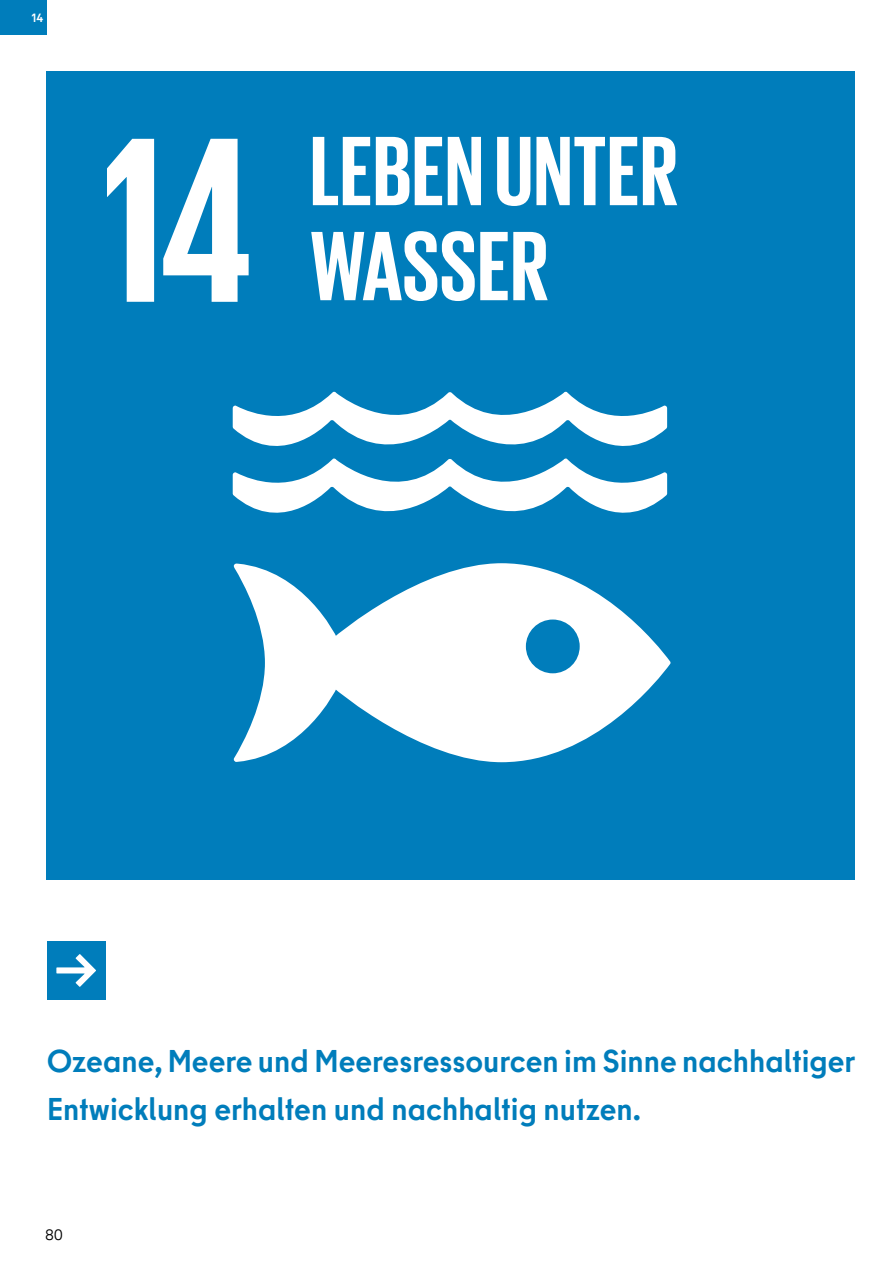
<style>
.page{position:relative;width:893px;height:1263px;background:#fff}
.page>*{position:absolute;margin:0;border:0;box-sizing:border-box;transform-origin:0 0}
.t1{font:700 31.5px/48px "Berlin Type";color:#007dbb}
.t2{font:15px "Berlin Type";color:#000}
.t3{font:700 12px "Berlin Type";color:#fff}
</style>
<div class="page">
<div style="left:0;top:0;width:47px;height:35px;background:#007dbb"></div>
<div style="left:47px;top:71px;width:808px;height:808px;background:#007dbb"></div>
<svg style="left:107px;top:139px;width:47px;height:163px"></svg>
<svg style="left:163px;top:139px;width:86px;height:163px"></svg>
<svg style="left:234px;top:563px;width:436px;height:199px;fill:#fff"></svg>
<svg style="left:233px;top:392px;width:434px;height:121px"></svg>
<svg style="left:313px;top:137px;width:57px;height:68px"></svg>
<svg style="left:376px;top:137px;width:33px;height:68px"></svg>
<svg style="left:415px;top:137px;width:27px;height:68px"></svg>
<svg style="left:448px;top:137px;width:33px;height:68px"></svg>
<svg style="left:497px;top:137px;width:33px;height:69px"></svg>
<svg style="left:536px;top:137px;width:101px;height:68px"></svg>
<svg style="left:643px;top:137px;width:34px;height:68px"></svg>
<svg style="left:311px;top:231px;width:237px;height:70px"></svg>
<div style="left:47px;top:941px;width:59px;height:59px;background:#007dbb"></div>
<svg style="left:56px;top:954px;width:40px;height:33px"></svg>
<p class="t3" style="left:32px;top:10px;width:13px">14</p>
<p class="t1" style="left:47px;top:1037px;width:810px">Ozeane, Meere und Meeresressourcen im Sinne nachhaltiger<br>Entwicklung erhalten und nachhaltig nutzen.</p>
<p class="t2" style="left:45px;top:1225px;width:20px">80</p>
</div>
